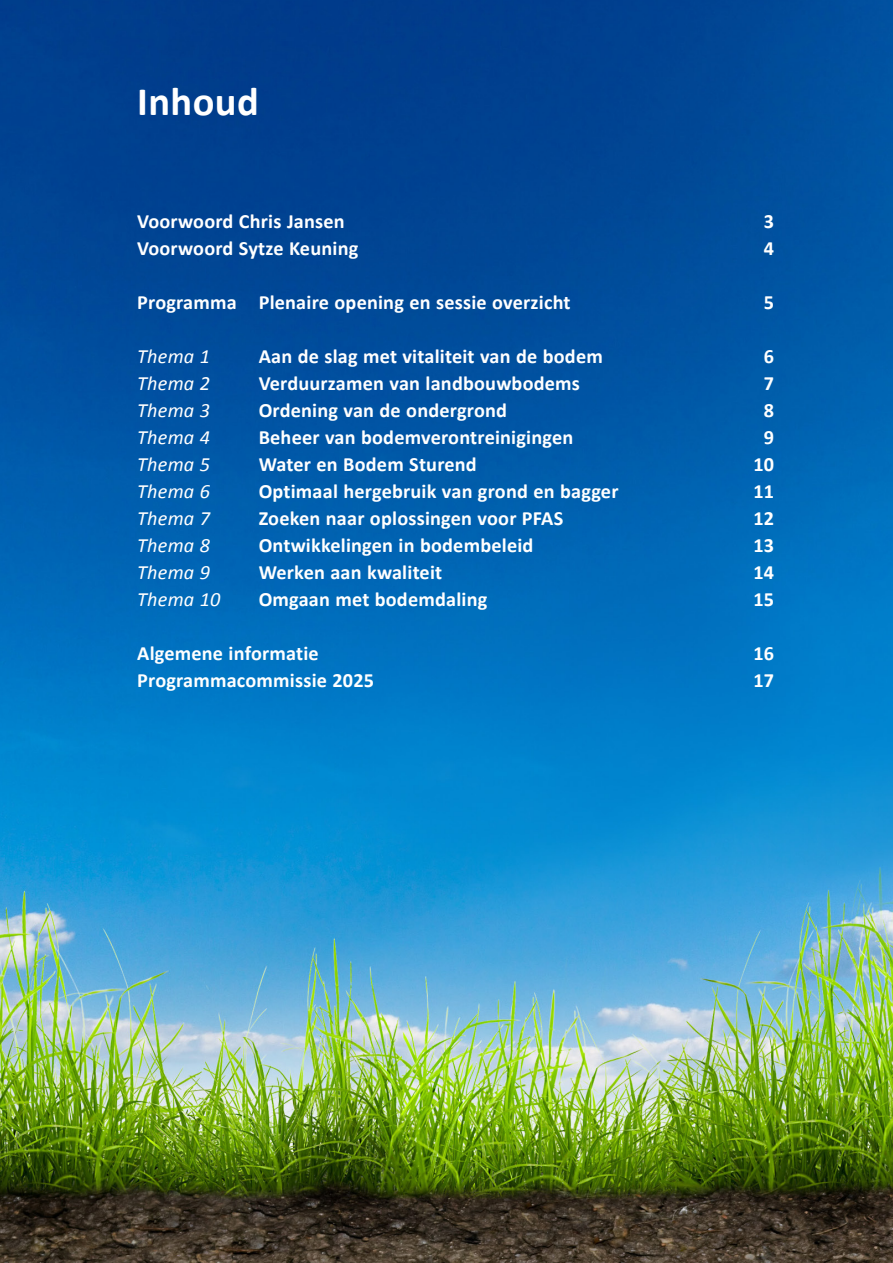
<style>
.page{position:relative;width:893px;height:1263px;background:#fff}
.page>*{position:absolute;margin:0;border:0;box-sizing:border-box;transform-origin:0 0}
.Hoofstuk_kop{font:700 40.5px "Calibri";letter-spacing:.01em;color:#fff}
.plat{font:700 20.25px "Calibri";letter-spacing:.01em;color:#fff}
.plat-2{font:italic 20.25px "Calibri";letter-spacing:.01em;color:#fff}
</style>
<div class="page">
<img style="left:0;top:0;width:893px;height:1263px">
<p class="Hoofstuk_kop" style="left:137px;top:76px;width:123px">Inhoud</p>
<p class="plat" style="left:137px;top:208px;width:209px">Voorwoord Chris Jansen</p>
<p class="plat" style="left:764px;top:208px;width:12px">3</p>
<p class="plat" style="left:137px;top:235px;width:223px">Voorwoord Sytze Keuning</p>
<p class="plat" style="left:764px;top:235px;width:12px">4</p>
<p class="plat" style="left:137px;top:289px;width:435px">Programma Plenaire opening en sessie overzicht</p>
<p class="plat" style="left:764px;top:289px;width:12px">5</p>
<p class="plat-2" style="left:137px;top:342px;width:74px">Thema 1</p>
<p class="plat" style="left:259px;top:343px;width:346px">Aan de slag met vitaliteit van de bodem</p>
<p class="plat" style="left:764px;top:343px;width:12px">6</p>
<p class="plat-2" style="left:137px;top:369px;width:74px">Thema 2</p>
<p class="plat" style="left:259px;top:370px;width:323px">Verduurzamen van landbouwbodems</p>
<p class="plat" style="left:764px;top:370px;width:12px">7</p>
<p class="plat-2" style="left:137px;top:396px;width:74px">Thema 3</p>
<p class="plat" style="left:259px;top:397px;width:250px">Ordening van de ondergrond</p>
<p class="plat" style="left:764px;top:397px;width:12px">8</p>
<p class="plat-2" style="left:137px;top:423px;width:74px">Thema 4</p>
<p class="plat" style="left:259px;top:424px;width:316px">Beheer van bodemverontreinigingen</p>
<p class="plat" style="left:764px;top:424px;width:12px">9</p>
<p class="plat-2" style="left:137px;top:450px;width:74px">Thema 5</p>
<p class="plat" style="left:259px;top:451px;width:220px">Water en Bodem Sturend</p>
<p class="plat" style="left:753px;top:451px;width:22px">10</p>
<p class="plat-2" style="left:137px;top:477px;width:74px">Thema 6</p>
<p class="plat" style="left:259px;top:478px;width:361px">Optimaal hergebruik van grond en bagger</p>
<p class="plat" style="left:753px;top:478px;width:22px">11</p>
<p class="plat-2" style="left:137px;top:504px;width:74px">Thema 7</p>
<p class="plat" style="left:259px;top:505px;width:306px">Zoeken naar oplossingen voor PFAS</p>
<p class="plat" style="left:753px;top:505px;width:22px">12</p>
<p class="plat-2" style="left:137px;top:531px;width:74px">Thema 8</p>
<p class="plat" style="left:259px;top:532px;width:276px">Ontwikkelingen in bodembeleid</p>
<p class="plat" style="left:753px;top:532px;width:22px">13</p>
<p class="plat-2" style="left:137px;top:558px;width:74px">Thema 9</p>
<p class="plat" style="left:259px;top:559px;width:185px">Werken aan kwaliteit</p>
<p class="plat" style="left:753px;top:559px;width:22px">14</p>
<p class="plat-2" style="left:137px;top:585px;width:85px">Thema 10</p>
<p class="plat" style="left:259px;top:586px;width:230px">Omgaan met bodemdaling</p>
<p class="plat" style="left:753px;top:586px;width:22px">15</p>
<p class="plat" style="left:137px;top:640px;width:183px">Algemene informatie</p>
<p class="plat" style="left:753px;top:640px;width:22px">16</p>
<p class="plat" style="left:137px;top:667px;width:238px">Programmacommissie 2025</p>
<p class="plat" style="left:753px;top:667px;width:22px">17</p>
</div>
